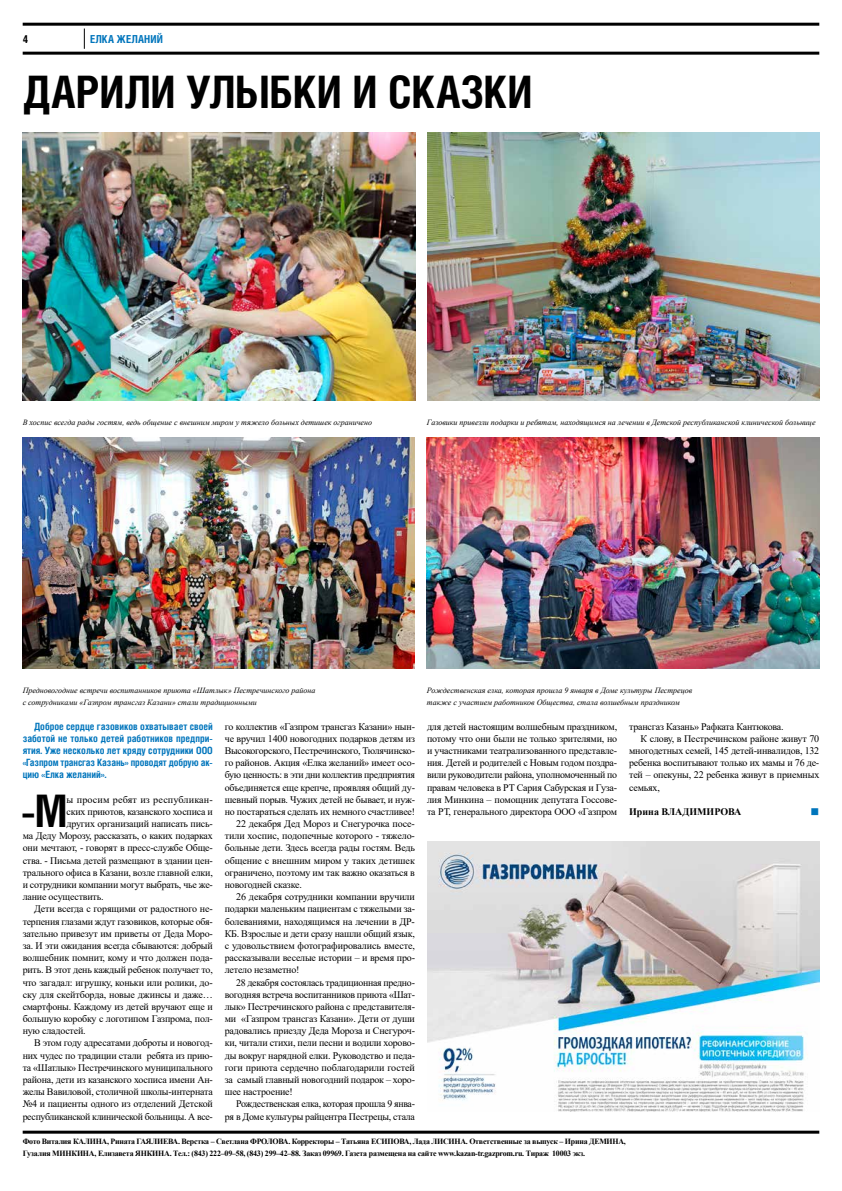
<style>
.page{position:relative;width:842px;height:1191px;background:#fff}
.page>*{position:absolute;margin:0;border:0;box-sizing:border-box;transform-origin:0 0}
.t1{font:700 44.8px "Helios Cond";letter-spacing:-.01em;color:#000}
.t2{font:11.8px "Wingdings";color:#0075bc}
.t3{font:700 11px "Helios Cond";letter-spacing:.02em;color:#0075bc}
.t4{font:700 11px "Helios Cond";color:#000}
.t5{font:10px/12.2px "Times New Roman";letter-spacing:-.02em;color:#000;text-align:justify}
.t6{font:700 10px/12.2px "Helios Cond";letter-spacing:-.01em;color:#0075bc;text-align:justify}
.t7{font:10px "Times New Roman";letter-spacing:.01em;color:#000}
.t8{font:700 10px "Times New Roman";color:#000}
.t9{font:italic 8px/12.2px "Times New Roman";color:#000}
.t10{font:700 8px/12.2px "Times New Roman";letter-spacing:-.03em;color:#000}
</style>
<div class="page">
<hr style="left:23px;top:1130px;width:796px;height:3px;background:#000">
<svg style="left:84px;top:29px;width:1px;height:20px"></svg>
<hr style="left:23px;top:52px;width:796px;height:3px;background:#000">
<hr style="left:23px;top:23px;width:796px;height:3px;background:#000">
<img style="left:427px;top:841px;width:392px;height:270px">
<img style="left:23px;top:132px;width:392px;height:268px">
<img style="left:427px;top:132px;width:392px;height:268px">
<img style="left:23px;top:437px;width:392px;height:231px">
<img style="left:427px;top:437px;width:392px;height:231px">
<p class="t4" style="left:23px;top:33px;width:7px">4</p>
<p class="t3" style="left:90px;top:32px;width:74px">ЕЛКА ЖЕЛАНИЙ</p>
<p class="t1" style="left:23px;top:65px;width:511px">ДАРИЛИ УЛЫБКИ И СКАЗКИ</p>
<p class="t9" style="left:23px;top:416px;width:351px">В хоспис всегда рады гостям, ведь общение с внешним миром у тяжело больных детишек ограничено</p>
<p class="t9" style="left:427px;top:416px;width:390px">Газовики привезли подарки и ребятам, находящимся на лечении в Детской республиканской клинической больнице</p>
<p class="t9" style="left:23px;top:684px;width:294px">Предновогодние встречи воспитанников приюта «Шатлык» Пестречинского района с сотрудниками «Газпром трансгаз Казани» стали традиционными</p>
<p class="t9" style="left:427px;top:684px;width:267px">Рождественская елка, которая прошла 9 января в Доме культуры Пестрецов также с участием работников Общества, стала волшебным праздником</p>
<p class="t6" style="left:23px;top:719px;width:192px;text-indent:11px">Доброе сердце газовиков охватывает своей заботой не только детей работников предпри&shy;ятия. Уже несколько лет кряду сотрудники ООО «Газпром трансгаз Казань» проводят добрую ак&shy;цию «Елка желаний».</p>
<p class="t1" style="left:21px;top:784px;width:48px">-М</p>
<p class="t7" style="left:67px;top:792px;width:148px">ы просим ребят из республикан-</p>
<p class="t5" style="left:67px;top:805px;width:148px">ских приютов, казанского хосписа и</p>
<p class="t5" style="left:67px;top:817px;width:148px">других организаций написать пись-</p>
<p class="t5" style="left:23px;top:829px;width:192px">ма Деду Морозу, рассказать, о каких подарках</p>
<p class="t5" style="left:23px;top:841px;width:192px">они мечтают, - говорят в пресс-службе Обще-</p>
<p class="t5" style="left:23px;top:854px;width:192px">ства. - Письма детей размещают в здании цен-</p>
<p class="t5" style="left:23px;top:866px;width:192px">трального офиса в Казани, возле главной елки,</p>
<p class="t5" style="left:23px;top:878px;width:192px">и сотрудники компании могут выбрать, чье же-</p>
<p class="t5" style="left:23px;top:890px;width:82px">лание осуществить.</p>
<p class="t5" style="left:34px;top:902px;width:180px">Дети всегда с горящими от радостного не-</p>
<p class="t5" style="left:23px;top:914px;width:192px">терпения глазами ждут газовиков, которые обя-</p>
<p class="t5" style="left:23px;top:927px;width:192px">зательно привезут им приветы от Деда Моро-</p>
<p class="t5" style="left:23px;top:939px;width:192px">за. И эти ожидания всегда сбываются: добрый</p>
<p class="t5" style="left:23px;top:951px;width:192px">волшебник помнит, кому и что должен пода-</p>
<p class="t5" style="left:23px;top:963px;width:192px">рить. В этот день каждый ребенок получает то,</p>
<p class="t5" style="left:23px;top:975px;width:192px">что загадал: игрушку, коньки или ролики, до-</p>
<p class="t5" style="left:23px;top:988px;width:192px">ску для скейтборда, новые джинсы и даже…</p>
<p class="t5" style="left:23px;top:1000px;width:192px">смартфоны. Каждому из детей вручают еще и</p>
<p class="t5" style="left:23px;top:1012px;width:192px">большую коробку с логотипом Газпрома, пол-</p>
<p class="t5" style="left:23px;top:1024px;width:65px">ную сладостей.</p>
<p class="t5" style="left:34px;top:1036px;width:180px">В этом году адресатами доброты и новогод-</p>
<p class="t5" style="left:23px;top:1048px;width:192px">них чудес по традиции стали ребята из прию-</p>
<p class="t5" style="left:23px;top:1061px;width:192px">та «Шатлык» Пестречинского муниципального</p>
<p class="t5" style="left:23px;top:1073px;width:192px">района, дети из казанского хосписа имени Ан-</p>
<p class="t5" style="left:23px;top:1085px;width:192px">желы Вавиловой, столичной школы-интерната</p>
<p class="t5" style="left:23px;top:1097px;width:192px">№4 и пациенты одного из отделений Детской</p>
<p class="t5" style="left:23px;top:1109px;width:192px">республиканской клинической больницы. А все-</p>
<p class="t5" style="left:225px;top:720px;width:192px">го коллектив «Газпром трансгаз Казани» нын-</p>
<p class="t5" style="left:225px;top:732px;width:192px">че вручил 1400 новогодних подарков детям из</p>
<p class="t5" style="left:225px;top:744px;width:192px">Высокогорского, Пестречинского, Тюлячинско-</p>
<p class="t5" style="left:225px;top:756px;width:192px">го районов. Акция «Елка желаний» имеет осо-</p>
<p class="t5" style="left:225px;top:768px;width:192px">бую ценность: в эти дни коллектив предприятия</p>
<p class="t5" style="left:225px;top:780px;width:192px">объединяется еще крепче, проявляя общий ду-</p>
<p class="t5" style="left:225px;top:793px;width:192px">шевный порыв. Чужих детей не бывает, и нуж-</p>
<p class="t5" style="left:225px;top:805px;width:192px">но постараться сделать их немного счастливее!</p>
<p class="t5" style="left:236px;top:817px;width:180px">22 декабря Дед Мороз и Снегурочка посе-</p>
<p class="t5" style="left:225px;top:829px;width:192px">тили хоспис, подопечные которого - тяжело-</p>
<p class="t5" style="left:225px;top:841px;width:192px">больные дети. Здесь всегда рады гостям. Ведь</p>
<p class="t5" style="left:225px;top:854px;width:192px">общение с внешним миром у таких детишек</p>
<p class="t5" style="left:225px;top:866px;width:192px">ограничено, поэтому им так важно оказаться в</p>
<p class="t5" style="left:225px;top:878px;width:78px">новогодней сказке.</p>
<p class="t5" style="left:236px;top:890px;width:180px">26 декабря сотрудники компании вручили</p>
<p class="t5" style="left:225px;top:902px;width:192px">подарки маленьким пациентам с тяжелыми за-</p>
<p class="t5" style="left:225px;top:914px;width:192px">болеваниями, находящимся на лечении в ДР-</p>
<p class="t5" style="left:225px;top:927px;width:192px">КБ. Взрослые и дети сразу нашли общий язык,</p>
<p class="t5" style="left:225px;top:939px;width:192px">с удовольствием фотографировались вместе,</p>
<p class="t5" style="left:225px;top:951px;width:192px">рассказывали веселые истории – и время про-</p>
<p class="t5" style="left:225px;top:963px;width:76px">летело незаметно!</p>
<p class="t5" style="left:236px;top:975px;width:180px">28 декабря состоялась традиционная предно-</p>
<p class="t5" style="left:225px;top:988px;width:192px">вогодняя встреча воспитанников приюта «Шат-</p>
<p class="t5" style="left:225px;top:1000px;width:192px">лык» Пестречинского района с представителя-</p>
<p class="t5" style="left:225px;top:1012px;width:192px">ми «Газпром трансгаз Казани». Дети от души</p>
<p class="t5" style="left:225px;top:1024px;width:192px">радовались приезду Деда Мороза и Снегуроч-</p>
<p class="t5" style="left:225px;top:1036px;width:192px">ки, читали стихи, пели песни и водили хорово-</p>
<p class="t5" style="left:225px;top:1048px;width:192px">ды вокруг нарядной елки. Руководство и педа-</p>
<p class="t5" style="left:225px;top:1061px;width:192px">гоги приюта сердечно поблагодарили гостей</p>
<p class="t5" style="left:225px;top:1073px;width:192px">за самый главный новогодний подарок – хоро-</p>
<p class="t5" style="left:225px;top:1085px;width:70px">шее настроение!</p>
<p class="t5" style="left:236px;top:1097px;width:180px">Рождественская елка, которая прошла 9 янва-</p>
<p class="t5" style="left:225px;top:1109px;width:192px">ря в Доме культуры райцентра Пестрецы, стала</p>
<p class="t5" style="left:427px;top:720px;width:192px">для детей настоящим волшебным праздником, потому что они были не только зрителями, но и участниками театрализованного представле&shy;ния. Детей и родителей с Новым годом поздра&shy;вили руководители района, уполномоченный по правам человека в РТ Сария Сабурская и Гуза&shy;лия Минкина – помощник депутата Госсове&shy;та РТ, генерального директора ООО «Газпром</p>
<p class="t5" style="left:629px;top:720px;width:156px">трансгаз Казань» Рафката Кантюкова.</p>
<p class="t5" style="left:640px;top:732px;width:180px">К слову, в Пестречинском районе живут 70</p>
<p class="t5" style="left:629px;top:744px;width:192px">многодетных семей, 145 детей-инвалидов, 132</p>
<p class="t5" style="left:629px;top:756px;width:192px">ребенка воспитывают только их мамы и 76 де-</p>
<p class="t5" style="left:629px;top:768px;width:192px">тей – опекуны, 22 ребенка живут в приемных</p>
<p class="t5" style="left:629px;top:780px;width:32px">семьях,</p>
<p class="t8" style="left:629px;top:804px;width:114px">Ирина ВЛАДИМИРОВА</p>
<p class="t2" style="left:810px;top:805px;width:10px">■</p>
<p class="t10" style="left:23px;top:1135px;width:605px">Фото Виталия КАЛИНА, Рината ГАЯЛИЕВА. Верстка – Светлана ФРОЛОВА. Корректоры – Татьяна ЕСИПОВА, Лада ЛИСИНА. Ответственные за выпуск – Ирина ДЕМИНА,<br>Гузалия МИНКИНА, Елизавета ЯНКИНА. Тел.: (843) 222–09–58, (843) 299–42–88. Заказ 09969. Газета размещена на сайте www.kazan-tr.gazprom.ru. Тираж 10003 экз.</p>
</div>
